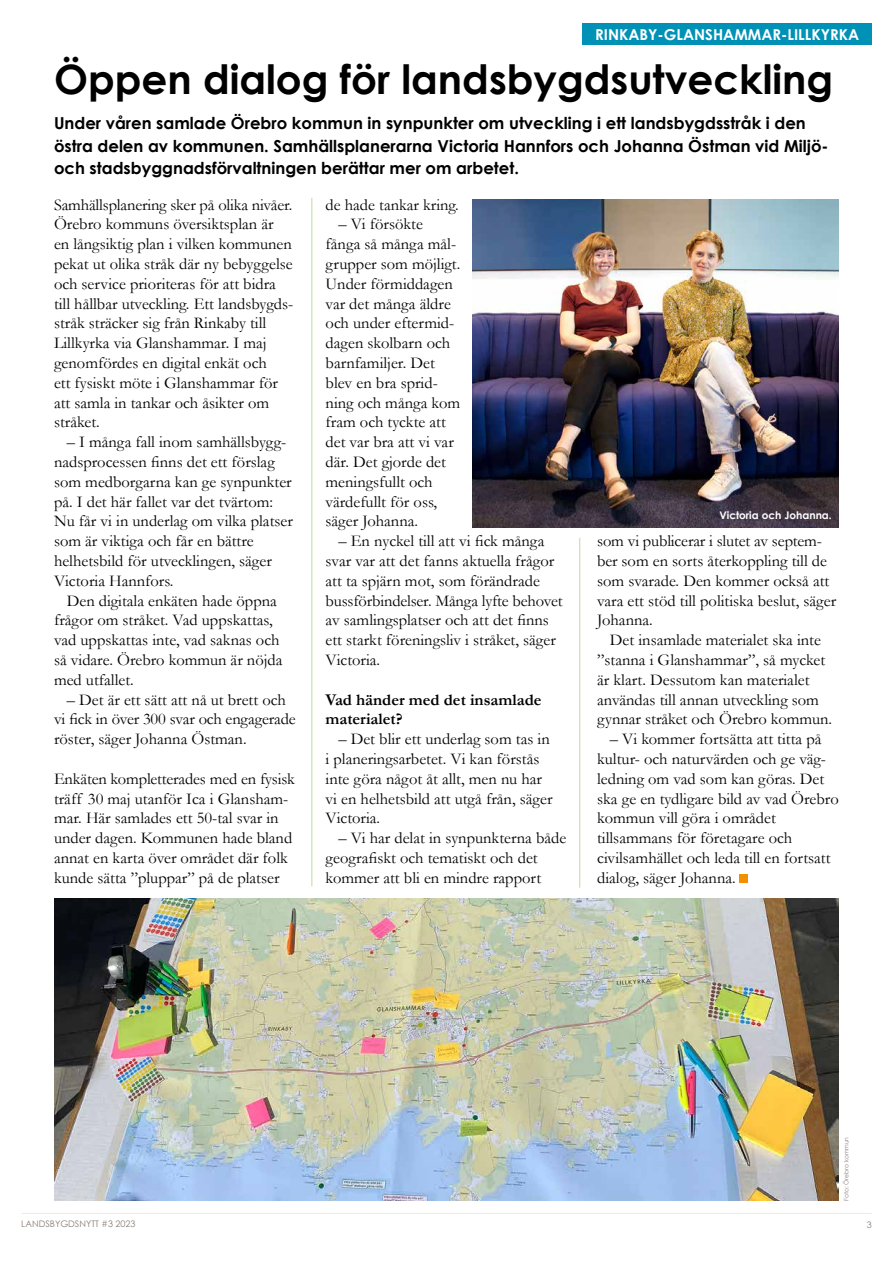
<style>
.page{position:relative;width:893px;height:1263px;background:#fff}
.page>*{position:absolute;margin:0;border:0;box-sizing:border-box;transform-origin:0 0}
.t1{font:700 40.5px "Century Gothic";color:#000}
.t2{font:16.5px/19.8px "Garamond";color:#000}
.t3{font:700 16.5px/22.5px "Century Gothic";color:#000}
.t4{font:700 16.5px/19.8px "Garamond";color:#000}
.t5{font:700 15px "Century Gothic";color:#fff}
.t6{font:700 10.5px "Century Gothic";color:#fff}
.t7{font:9px "Century Gothic";color:#887c77}
.t8{font:6px "Century Gothic";color:#887c77}
</style>
<div class="page">
<hr style="left:21px;top:1213px;width:851px;height:1px;background:#eceae6">
<hr style="left:311px;top:198px;width:1px;height:688px;background:#c1da98">
<hr style="left:579px;top:538px;width:1px;height:350px;background:#c1da98">
<div style="left:739px;top:874px;width:8px;height:9px;background:#f39000"></div>
<div style="left:583px;top:23px;width:289px;height:22px;background:#0092b6"></div>
<img style="left:472px;top:200px;width:367px;height:327px">
<img style="left:54px;top:898px;width:785px;height:303px">
<p class="t5" style="left:595px;top:25px;width:265px">RINKABY-GLANSHAMMAR-LILLKYRKA</p>
<h1 class="t1" style="left:54px;top:54px;width:781px">Öppen dialog för landsbygdsutveckling</h1>
<p class="t3" style="left:54px;top:112px;width:776px">Under våren samlade Örebro kommun in synpunkter om utveckling i ett landsbygdsstråk i den östra delen av kommunen. Samhällsplanerarna Victoria Hannfors och Johanna Östman vid Miljö&shy;och stadsbyggnadsförvaltningen berättar mer om arbetet.</p>
<p class="t2" style="left:54px;top:194px;width:240px">Samhällsplanering sker på olika nivåer.</p>
<p class="t2" style="left:54px;top:214px;width:221px">Örebro kommuns översiktsplan är</p>
<p class="t2" style="left:54px;top:234px;width:241px">en långsiktig plan i vilken kommunen pekat ut olika stråk där ny bebyggelse och service prioriteras för att bidra till hållbar utveckling. Ett landsbygds-</p>
<p class="t2" style="left:54px;top:313px;width:214px">stråk sträcker sig från Rinkaby till<br>Lillkyrka via Glanshammar. I maj</p>
<p class="t2" style="left:54px;top:353px;width:225px">genomfördes en digital enkät och ett fysiskt möte i Glanshammar för att samla in tankar och åsikter om stråket.</p>
<p class="t2" style="left:67px;top:432px;width:221px">– I många fall inom samhällsbygg-</p>
<p class="t2" style="left:54px;top:452px;width:222px">nadsprocessen finns det ett förslag</p>
<p class="t2" style="left:54px;top:472px;width:240px">som medborgarna kan ge synpunkter på. I det här fallet var det tvärtom:<br>Nu får vi in underlag om vilka platser som är viktiga och får en bättre helhetsbild för utvecklingen, säger<br>Victoria Hannfors.</p>
<p class="t2" style="left:54px;top:590px;width:230px;text-indent:13px">Den digitala enkäten hade öppna frågor om stråket. Vad uppskattas, vad uppskattas inte, vad saknas och så vidare. Örebro kommun är nöjda med utfallet.</p>
<p class="t2" style="left:54px;top:689px;width:243px;text-indent:13px">– Det är ett sätt att nå ut brett och vi fick in över 300 svar och engagerade röster, säger Johanna Östman.</p>
<p class="t2" style="left:54px;top:769px;width:242px">Enkäten kompletterades med en fysisk träff 30 maj utanför Ica i Glansham&shy;mar. Här samlades ett 50-tal svar in under dagen. Kommunen hade bland annat en karta över området där folk kunde sätta ”pluppar” på de platser</p>
<p class="t2" style="left:326px;top:194px;width:135px">de hade tankar kring.</p>
<p class="t2" style="left:326px;top:214px;width:136px;text-indent:13px">– Vi försökte fånga så många mål&shy;grupper som möjligt.<br>Under förmiddagen var det många äldre och under eftermid&shy;dagen skolbarn och barnfamiljer. Det blev en bra sprid&shy;ning och många kom fram och tyckte att det var bra att vi var där. Det gjorde det meningsfullt och värdefullt för oss, säger Johanna.</p>
<p class="t2" style="left:338px;top:531px;width:208px">– En nyckel till att vi fick många</p>
<p class="t2" style="left:326px;top:551px;width:230px">svar var att det fanns aktuella frågor</p>
<p class="t2" style="left:326px;top:571px;width:216px">att ta spjärn mot, som förändrade</p>
<p class="t2" style="left:326px;top:590px;width:239px">bussförbindelser. Många lyfte behovet</p>
<p class="t2" style="left:326px;top:610px;width:225px">av samlingsplatser och att det finns</p>
<p class="t2" style="left:326px;top:630px;width:232px">ett starkt föreningsliv i stråket, säger<br>Victoria.</p>
<p class="t4" style="left:326px;top:689px;width:217px">Vad händer med det insamlade materialet?</p>
<p class="t2" style="left:326px;top:729px;width:228px;text-indent:13px">– Det blir ett underlag som tas in i planeringsarbetet. Vi kan förstås inte göra något åt allt, men nu har vi en helhetsbild att utgå från, säger<br>Victoria.</p>
<p class="t2" style="left:338px;top:828px;width:230px">– Vi har delat in synpunkterna både</p>
<p class="t2" style="left:326px;top:848px;width:214px">geografiskt och tematiskt och det</p>
<p class="t2" style="left:326px;top:868px;width:217px">kommer att bli en mindre rapport</p>
<p class="t6" style="left:719px;top:509px;width:114px">Victoria och Johanna.</p>
<p class="t2" style="left:597px;top:531px;width:240px">som vi publicerar i slutet av septem&shy;ber som en sorts återkoppling till de som svarade. Den kommer också att vara ett stöd till politiska beslut, säger<br>Johanna.</p>
<p class="t2" style="left:597px;top:630px;width:237px;text-indent:13px">Det insamlade materialet ska inte ”stanna i Glanshammar”, så mycket är klart. Dessutom kan materialet användas till annan utveckling som gynnar stråket och Örebro kommun.</p>
<p class="t2" style="left:597px;top:729px;width:243px;text-indent:13px">– Vi kommer fortsätta att titta på kultur- och naturvärden och ge väg&shy;ledning om vad som kan göras. Det ska ge en tydligare bild av vad Örebro kommun vill göra i området tillsammans för företagare och civilsamhället och leda till en fortsatt dialog, säger Johanna.</p>
<p class="t8" style="left:843px;top:1201px;width:65px;rotate:-90deg">Foto: Örebro kommun</p>
<p class="t7" style="left:21px;top:1218px;width:116px">LANDSBYGDSNYTT #3 2023</p>
<p class="t7" style="left:867px;top:1219px;width:6px">3</p>
</div>
